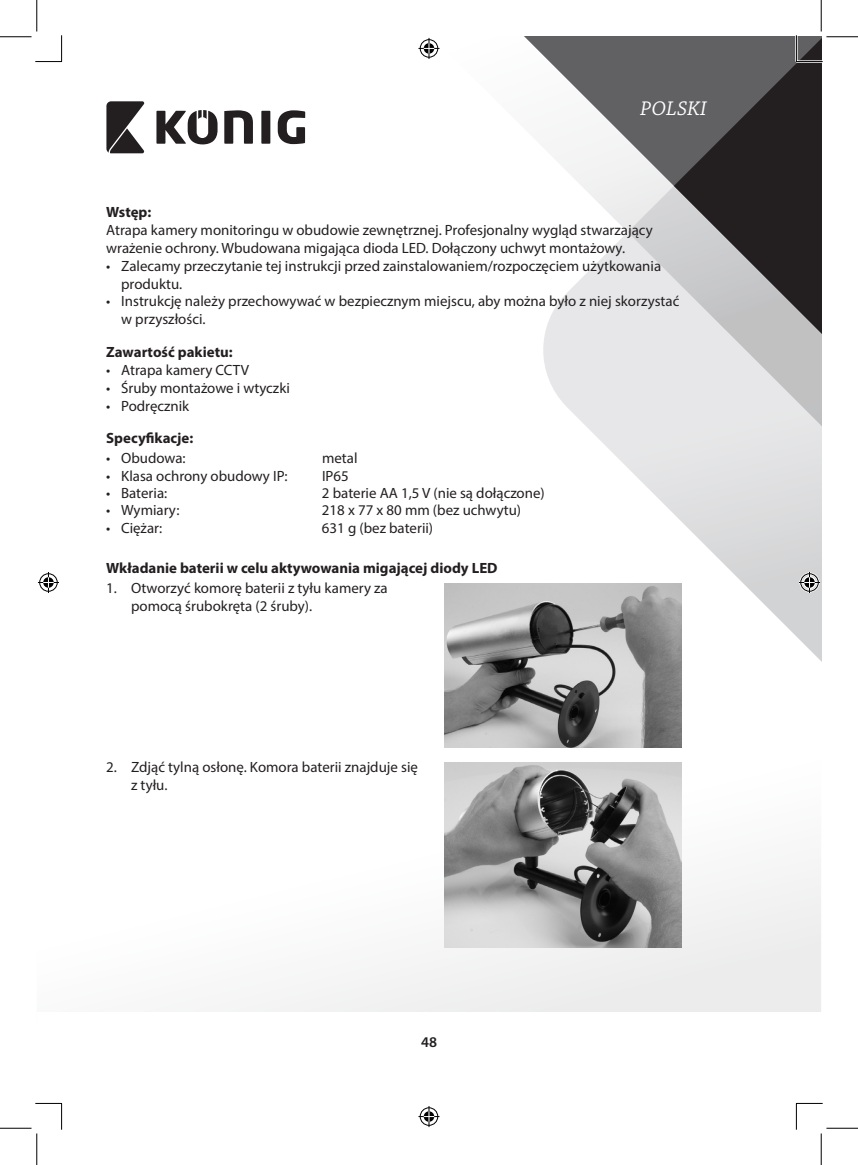
<style>
.page{position:relative;width:858px;height:1165px;background:#fff}
.page>*{position:absolute;margin:0;border:0;box-sizing:border-box;transform-origin:0 0}
.t1{font:italic 20.82px "Chaparral Pro";color:#fff}
.t2{font:14.88px/17.8px "Myriad Pro";color:#231f20}
.t3{font:700 14.88px "Myriad Pro";color:#231f20}
.t4{font:600 14.88px "Myriad Pro";color:#231f20}
</style>
<div class="page">
<svg style="left:681px;top:521px;width:140px;height:164px"></svg>
<svg style="left:439px;top:48px;width:382px;height:473px"></svg>
<svg style="left:453px;top:37px;width:220px;height:437px"></svg>
<svg style="left:673px;top:37px;width:148px;height:440px;background:#888789"></svg>
<svg style="left:217px;top:685px;width:604px;height:327px"></svg>
<svg style="left:106px;top:101px;width:38px;height:52px"></svg>
<div style="left:261px;top:111px;width:9px;height:33px;background:#231f20"></div>
<svg style="left:224px;top:110px;width:29px;height:34px"></svg>
<svg style="left:278px;top:110px;width:27px;height:34px"></svg>
<svg style="left:156px;top:110px;width:61px;height:34px"></svg>
<img style="left:444px;top:583px;width:237px;height:164px">
<img style="left:444px;top:763px;width:237px;height:185px">
<hr style="left:796px;top:60px;width:26px;height:3px;background:#fff">
<hr style="left:794px;top:35px;width:3px;height:27px;background:#fff">
<svg style="left:35px;top:35px;width:27px;height:27px"></svg>
<svg style="left:35px;top:1103px;width:27px;height:27px"></svg>
<svg style="left:795px;top:35px;width:27px;height:27px"></svg>
<svg style="left:795px;top:1103px;width:27px;height:27px"></svg>
<hr style="left:0;top:36px;width:32px;height:1px;background:#000">
<hr style="left:826px;top:36px;width:31px;height:1px;background:#000">
<hr style="left:0;top:1128px;width:32px;height:1px;background:#000">
<hr style="left:826px;top:1128px;width:31px;height:1px;background:#000">
<hr style="left:36px;top:0;width:1px;height:32px;background:#000">
<hr style="left:36px;top:1133px;width:1px;height:32px;background:#000">
<hr style="left:820px;top:0;width:1px;height:32px;background:#000">
<hr style="left:820px;top:1133px;width:1px;height:32px;background:#000">
<svg style="left:418px;top:38px;width:21px;height:21px"></svg>
<svg style="left:418px;top:1106px;width:21px;height:21px"></svg>
<svg style="left:38px;top:572px;width:21px;height:21px"></svg>
<svg style="left:798px;top:572px;width:21px;height:21px"></svg>
<h1 class="t1" style="left:640px;top:97px;width:68px">POLSKI</h1>
<p class="t3" style="left:106px;top:202px;width:47px">Wstęp:</p>
<p class="t2" style="left:106px;top:221px;width:548px">Atrapa kamery monitoringu w obudowie zewnętrznej. Profesjonalny wygląd stwarzający wrażenie ochrony. Wbudowana migająca dioda LED. Dołączony uchwyt montażowy.</p>
<p class="t2" style="left:121px;top:257px;width:541px;text-indent:-15px">• Zalecamy przeczytanie tej instrukcji przed zainstalowaniem/rozpoczęciem użytkowania produktu.</p>
<p class="t2" style="left:121px;top:292px;width:559px;text-indent:-15px">• Instrukcję należy przechowywać w bezpiecznym miejscu, aby można było z niej skorzystać w przyszłości.</p>
<p class="t3" style="left:106px;top:342px;width:128px">Zawartość pakietu:</p>
<p class="t2" style="left:106px;top:361px;width:144px">• Atrapa kamery CCTV</p>
<p class="t2" style="left:106px;top:379px;width:185px">• Śruby montażowe i wtyczki</p>
<p class="t2" style="left:106px;top:396px;width:84px">• Podręcznik</p>
<p class="t3" style="left:106px;top:429px;width:89px">Specyfikacje:</p>
<p class="t2" style="left:106px;top:449px;width:81px">• Obudowa:</p>
<p class="t2" style="left:322px;top:449px;width:37px">metal</p>
<p class="t2" style="left:106px;top:466px;width:183px">• Klasa ochrony obudowy IP:</p>
<p class="t2" style="left:322px;top:466px;width:28px">IP65</p>
<p class="t2" style="left:106px;top:484px;width:62px">• Bateria:</p>
<p class="t2" style="left:322px;top:484px;width:224px">2 baterie AA 1,5 V (nie są dołączone)</p>
<p class="t2" style="left:106px;top:501px;width:75px">• Wymiary:</p>
<p class="t2" style="left:322px;top:501px;width:200px">218 x 77 x 80 mm (bez uchwytu)</p>
<p class="t2" style="left:106px;top:519px;width:58px">• Ciężar:</p>
<p class="t2" style="left:322px;top:519px;width:113px">631 g (bez baterii)</p>
<p class="t3" style="left:106px;top:558px;width:393px">Wkładanie baterii w celu aktywowania migającej diody LED</p>
<p class="t2" style="left:131px;top:579px;width:258px;text-indent:-25px">1. Otworzyć komorę baterii z tyłu kamery za pomocą śrubokręta (2 śruby).</p>
<p class="t2" style="left:131px;top:758px;width:288px;text-indent:-25px">2. Zdjąć tylną osłonę. Komora baterii znajduje się z tyłu.</p>
<p class="t4" style="left:421px;top:1033px;width:17px">48</p>
</div>
